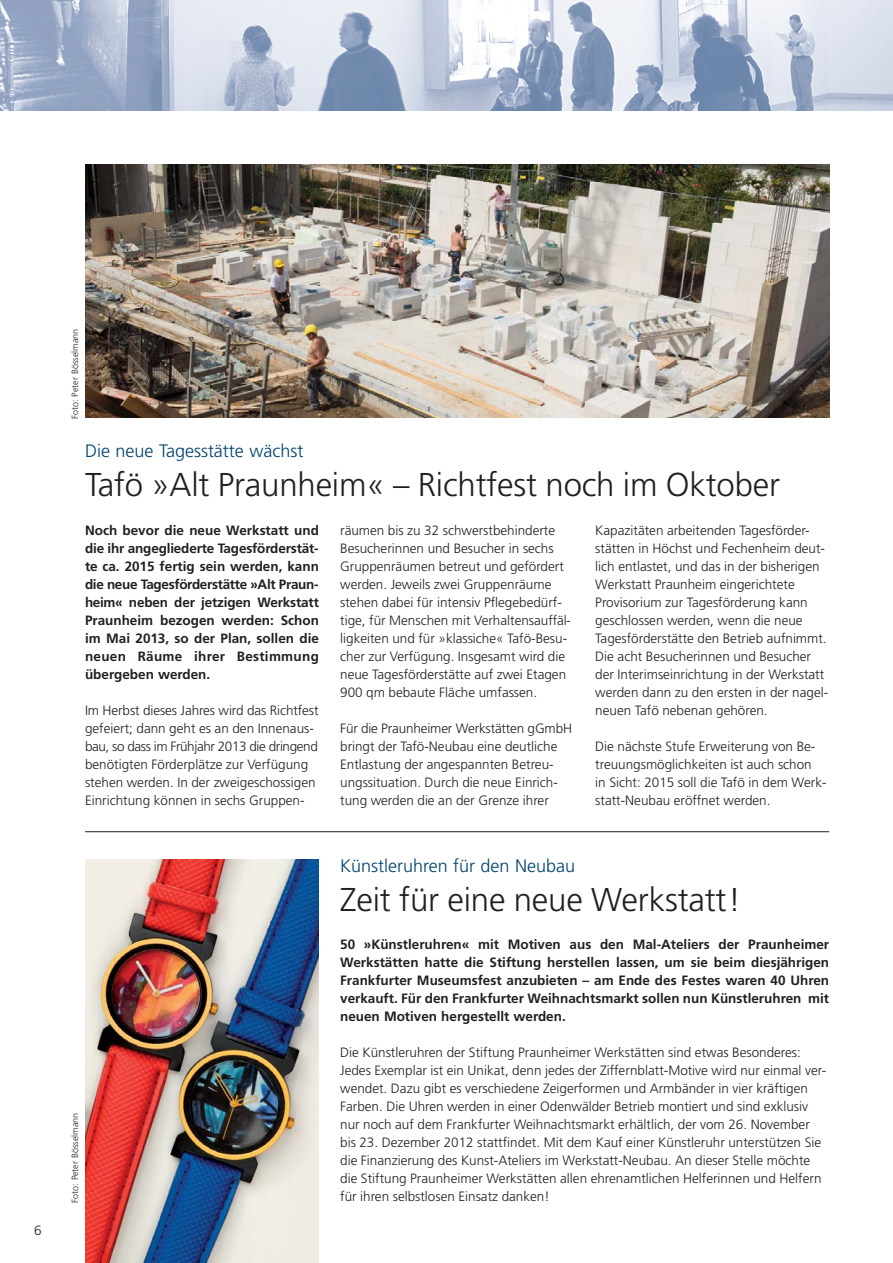
<style>
.page{position:relative;width:893px;height:1263px;background:#fff}
.page>*{position:absolute;margin:0;border:0;box-sizing:border-box;transform-origin:0 0}
.t1{font:300 33px "Frutiger";letter-spacing:-.005em;color:#231f20}
.t2{font:300 18px "Frutiger";color:#004270}
.t3{font:300 13.5px/18px "Frutiger";color:#231f20}
.t4{font:700 13.5px/18px "Frutiger";color:#231f20;text-align:justify}
.t5{font:300 9px "Frutiger";color:#231f20}
</style>
<div class="page">
<img style="left:0;top:0;width:893px;height:111px">
<img style="left:85px;top:165px;width:744px;height:253px">
<img style="left:85px;top:859px;width:234px;height:404px">
<hr style="left:85px;top:831px;width:744px;height:1px;background:#231f20">
<p class="t3" style="left:34px;top:1222px;width:9px">6</p>
<p class="t5" style="left:72px;top:419px;width:91px;rotate:-90deg">Foto: Peter Bösselmann</p>
<h2 class="t2" style="left:85px;top:444px;width:220px">Die neue Tagesstätte wächst</h2>
<h1 class="t1" style="left:85px;top:471px;width:697px">Tafö »Alt Praunheim« – Richtfest noch im Oktober</h1>
<p class="t4" style="left:85px;top:522px;width:235px">Noch bevor die neue Werkstatt und die ihr angegliederte Tagesförder stät - te ca. 2015 fertig sein werden, kann die neue Tagesförderstätte »Alt Praun - heim« neben der jetzigen Werk statt Praun heim bezogen werden: Schon im Mai 2013, so der Plan, sollen die neuen Räume ihrer Bestim mung übergeben werden.</p>
<p class="t3" style="left:85px;top:702px;width:235px">Im Herbst dieses Jahres wird das Richtfest gefeiert; dann geht es an den Innenaus&shy;bau, so dass im Frühjahr 2013 die dringend benötigten Förderplätze zur Verfügung stehen werden. In der zweigeschos sigen Einrichtung können in sechs Gruppen-</p>
<p class="t5" style="left:71px;top:1203px;width:91px;rotate:-90deg">Foto: Peter Bösselmann</p>
<p class="t3" style="left:340px;top:522px;width:232px">räumen bis zu 32 schwerstbehinderte Besucherinnen und Besucher in sechs Gruppenräumen betreut und gefördert werden. Jeweils zwei Gruppenräume stehen dabei für intensiv Pflegebedürf&shy;tige, für Menschen mit Verhaltensauffäl&shy;ligkeiten und für »klassiche« Tafö-Besu&shy;cher zur Verfügung. Insgesamt wird die neue Tagesförderstätte auf zwei Etagen 900 qm bebaute Fläche umfassen.</p>
<p class="t3" style="left:340px;top:720px;width:233px">Für die Praunheimer Werkstätten gGmbH bringt der Tafö-Neubau eine deutliche Entlastung der angespannten Betreu&shy;ungssituation. Durch die neue Einrich&shy;tung werden die an der Grenze ihrer</p>
<p class="t3" style="left:595px;top:522px;width:234px">Kapazitäten arbeitenden Tagesförder&shy;stätten in Höchst und Fechenheim deut&shy;lich entlastet, und das in der bisherigen Werkstatt Praunheim eingerichtete Provisorium zur Tagesförderung kann geschlossen werden, wenn die neue Tagesförderstätte den Betrieb aufnimmt.<br>Die acht Besucherinnen und Besucher der Interimseinrichtung in der Werkstatt werden dann zu den ersten in der nagel&shy;neuen Tafö nebenan gehören.</p>
<p class="t3" style="left:595px;top:738px;width:233px">Die nächste Stufe Erweiterung von Be - treuungsmöglichkeiten ist auch schon<br>in Sicht: 2015 soll die Tafö in dem Werk&shy;statt-Neubau eröffnet werden.</p>
<h2 class="t2" style="left:340px;top:858px;width:236px">Künstleruhren für den Neubau</h2>
<h1 class="t1" style="left:340px;top:886px;width:402px">Zeit für eine neue Werkstatt!</h1>
<p class="t4" style="left:340px;top:936px;width:490px">50 »Künstleruhren« mit Motiven aus den Mal-Ateliers der Praunheimer Werkstätten hatte die Stiftung herstellen lassen, um sie beim diesjährigen Frankfurter Museumsfest anzubieten – am Ende des Festes waren 40 Uhren verkauft. Für den Frankfurter Weihnachtsmarkt sollen nun Künstleruhren mit neuen Motiven hergestellt werden.</p>
<p class="t3" style="left:340px;top:1044px;width:487px">Die Künstleruhren der Stiftung Praunheimer Werkstätten sind etwas Besonderes:<br>Jedes Exemplar ist ein Unikat, denn jedes der Ziffernblatt-Motive wird nur einmal ver&shy;wendet. Dazu gibt es verschiedene Zeigerformen und Armbänder in vier kräftigen Farben. Die Uhren werden in einer Odenwälder Betrieb montiert und sind exklusiv nur noch auf dem Frankfurter Weihnachtsmarkt erhältlich, der vom 26. November bis 23. Dezember 2012 stattfindet. Mit dem Kauf einer Künstleruhr unterstützen Sie die Finanzierung des Kunst-Ateliers im Werkstatt-Neubau. An dieser Stelle möchte die Stiftung Praunheimer Werkstätten allen ehrenamtlichen Helferinnen und Helfern</p>
<p class="t3" style="left:340px;top:1188px;width:211px">für ihren selbstlosen Einsatz danken!</p>
</div>
